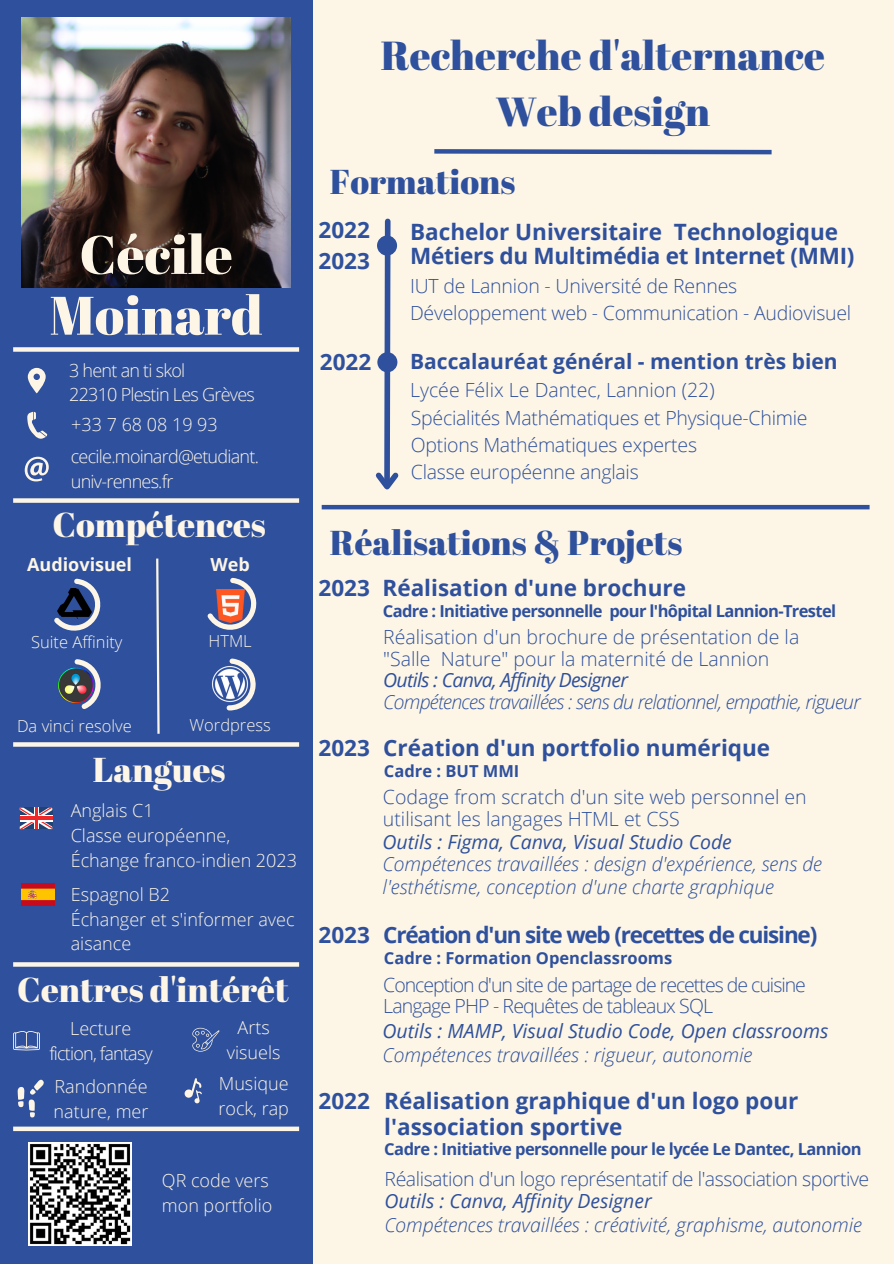
<style>
.page{position:relative;width:894px;height:1264px;background:#fff}
.page>*{position:absolute;margin:0;border:0;box-sizing:border-box;transform-origin:0 0}
.t1{font:54px/60.8px "Abril Fatface";color:#fdf6e6;text-align:center}
.t2{font:40.5px/56.2px "Abril Fatface";color:#2e509d;text-align:center}
.t3{font:34.5px "Abril Fatface";color:#fdf6e6}
.t4{font:34.5px "Abril Fatface";color:#2e509d}
.t5{font:700 22.5px/25.8px "Open Sans";color:#2e509d}
.t6{font:700 22.5px "Open Sans";letter-spacing:-.05em;color:#2e509d}
.t7{font:700 21px "Open Sans";color:#2e509d}
.t8{font:300 19.5px/27px "Open Sans";letter-spacing:-.01em;color:#2e509d}
.t9{font:italic 300 19.5px/22.5px "Open Sans";color:#2e509d}
.t10{font:italic 300 19.5px/21.3px "Open Sans";letter-spacing:-.035em;color:#2e509d}
.t11{font:italic 19.5px/23.7px "Open Sans";color:#2e509d}
.t12{font:300 19.5px/21.3px "Open Sans";letter-spacing:-.05em;color:#2e509d}
.t13{font:300 18px/24.8px "Open Sans";color:#fdf6e6}
.t14{font:300 18px/24.8px "Open Sans";letter-spacing:-.04em;color:#fdf6e6}
.t15{font:300 18px/24.8px "Open Sans";letter-spacing:-.045em;color:#fdf6e6;text-align:center}
.t16{font:700 18px "Open Sans";color:#fdf6e6}
.t17{font:700 16.5px "Open Sans";letter-spacing:-.03em;color:#2e509d}
.t18{font:700 16.5px "Open Sans";color:#2e509d}
.t19{font:300 16.5px "Open Sans";color:#fdf6e6}
.s1{font-weight:400}
.s2{font-weight:300}
</style>
<div class="page">
<div style="left:0;top:0;width:893px;height:1263px;background:#fdf6e6"></div>
<div style="left:0;top:0;width:312px;height:1263px;background:#2e509d"></div>
<img style="left:21px;top:18px;width:269px;height:270px">
<div style="left:13px;top:347px;width:286px;height:5px;background:#fdf6e6"></div>
<svg style="left:27px;top:412px;width:20px;height:27px"></svg>
<svg style="left:25px;top:457px;width:23px;height:24px"></svg>
<svg style="left:28px;top:368px;width:18px;height:25px"></svg>
<div style="left:13px;top:498px;width:286px;height:5px;background:#fdf6e6"></div>
<svg style="left:54px;top:578px;width:46px;height:52px"></svg>
<svg style="left:13px;top:742px;width:286px;height:4px"></svg>
<svg style="left:20px;top:807px;width:32px;height:22px"></svg>
<div style="left:20px;top:815px;width:32px;height:6px;background:#fff"></div>
<svg style="left:34px;top:807px;width:4px;height:22px"></svg>
<hr style="left:20px;top:816px;width:32px;height:4px;background:#ee2828">
<hr style="left:35px;top:807px;width:2px;height:22px;background:#ee2828">
<img style="left:21px;top:883px;width:33px;height:22px">
<svg style="left:13px;top:962px;width:286px;height:4px"></svg>
<hr style="left:321px;top:505px;width:548px;height:4px;background:#2e509d">
<img style="left:58px;top:588px;width:34px;height:30px">
<svg style="left:207px;top:577px;width:49px;height:53px"></svg>
<svg style="left:74px;top:659px;width:27px;height:50px"></svg>
<img style="left:214px;top:589px;width:33px;height:33px">
<img style="left:58px;top:666px;width:37px;height:37px">
<div style="left:13px;top:1126px;width:286px;height:5px;background:#fdf6e6"></div>
<img style="left:212px;top:658px;width:44px;height:52px">
<svg style="left:434px;top:149px;width:338px;height:6px;background:#6179af"></svg>
<svg style="left:156px;top:558px;width:4px;height:176px"></svg>
<svg style="left:13px;top:1031px;width:27px;height:19px"></svg>
<svg style="left:192px;top:1027px;width:27px;height:24px"></svg>
<svg style="left:184px;top:1078px;width:18px;height:25px"></svg>
<svg style="left:18px;top:1079px;width:26px;height:38px"></svg>
<svg style="left:375px;top:218px;width:24px;height:272px"></svg>
<div style="left:377px;top:235px;width:20px;height:20px;background:#2e509d;border-radius:50%"></div>
<div style="left:377px;top:352px;width:20px;height:20px;background:#2e509d;border-radius:50%"></div>
<img style="left:28px;top:1142px;width:104px;height:103px">
<h6 class="t1" style="left:49px;top:223px;width:215px">Cécile<br>Moinard</h6>
<p class="t14" style="left:69px;top:357px;width:187px">3 hent an ti skol<br>22310 Plestin Les Grèves</p>
<h5 class="t13" style="left:71px;top:412px;width:148px">+33 7 68 08 19 93</h5>
<p class="t14" style="left:71px;top:444px;width:189px">cecile.moinard@etudiant. univ-rennes.fr</p>
<p class="t3" style="left:52px;top:501px;width:215px">Compétences</p>
<h6 class="t16" style="left:27px;top:551px;width:106px">Audiovisuel</h6>
<h4 class="t16" style="left:210px;top:551px;width:41px">Web</h4>
<h3 class="t19" style="left:31px;top:630px;width:93px">Suite Affinity</h3>
<p class="t19" style="left:208px;top:630px;width:45px">HTML</p>
<h4 class="t19" style="left:17px;top:714px;width:116px">Da vinci resolve</h4>
<h6 class="t19" style="left:189px;top:713px;width:83px">Wordpress</h6>
<h6 class="t3" style="left:93px;top:745px;width:134px">Langues</h6>
<p class="t13" style="left:71px;top:797px;width:228px">Anglais C1<br>Classe européenne,<br>Échange franco-indien 2023</p>
<p class="t13" style="left:71px;top:881px;width:225px">Espagnol B2<br>Échanger et s'informer avec aisance</p>
<h5 class="t3" style="left:17px;top:965px;width:273px">Centres d'intérêt</h5>
<p class="t15" style="left:49px;top:1015px;width:105px">Lecture fiction, fantasy</p>
<p class="t13" style="left:54px;top:1073px;width:94px">Randonnée</p>
<p class="t13" style="left:54px;top:1098px;width:96px">nature, mer</p>
<p class="t13" style="left:227px;top:1014px;width:55px;text-align:center">Arts visuels</p>
<h3 class="t13" style="left:218px;top:1070px;width:72px">Musique rock, rap</h3>
<p class="t13" style="left:162px;top:1167px;width:112px">QR code vers mon portfolio</p>
<h3 class="t2" style="left:380px;top:26px;width:445px">Recherche d'alternance<br>Web design</h3>
<h6 class="t4" style="left:330px;top:157px;width:187px">Formations</h6>
<h4 class="t5" style="left:318px;top:213px;width:53px;line-height:31.5px">2022<br>2023</h4>
<h4 class="t5" style="left:410px;top:219px;width:446px;line-height:24.8px">Bachelor Universitaire Technologique<br>Métiers du Multimédia et Internet (MMI)</h4>
<p class="t8" style="left:410px;top:272px;width:442px">IUT de Lannion - Université de Rennes<br>Développement web - Communication - Audiovisuel</p>
<h6 class="t5" style="left:320px;top:348px;width:53px">2022</h6>
<h6 class="t7" style="left:410px;top:346px;width:429px">Baccalauréat général - mention très bien</h6>
<h4 class="t8" style="left:410px;top:404px;width:398px">Spécialités Mathématiques et Physique-Chimie<br>Options Mathématiques expertes<br>Classe européenne anglais</h4>
<h4 class="t8" style="left:410px;top:376px;width:306px">Lycée Félix Le Dantec, Lannion (22)</h4>
<h6 class="t4" style="left:330px;top:518px;width:354px">Réalisations &amp; Projets</h6>
<p class="t5" style="left:318px;top:574px;width:53px">2023</p>
<h6 class="t5" style="left:382px;top:574px;width:305px">Réalisation d'une brochure</h6>
<h3 class="t8" style="left:383px;top:626px;width:417px;line-height:21.3px">Réalisation d'un brochure de présentation de la "Salle Nature" pour la maternité de Lannion</h3>
<p class="t17" style="left:383px;top:599px;width:454px">Cadre : Initiative personnelle pour l'hôpital Lannion-Trestel</p>
<h6 class="t10" style="left:383px;top:669px;width:478px"><span class="s1">Outils : Canva, Affinity Designer<br></span>Compétences travaillées : sens du relationnel, empathie, rigueur</h6>
<p class="t5" style="left:318px;top:734px;width:53px">2023</p>
<h6 class="t5" style="left:383px;top:734px;width:388px">Création d'un portfolio numérique</h6>
<p class="t18" style="left:384px;top:759px;width:137px">Cadre : BUT MMI</p>
<h6 class="t8" style="left:383px;top:786px;width:425px;line-height:21.3px">Codage from scratch d'un site web personnel en utilisant les langages HTML et CSS</h6>
<p class="t9" style="left:382px;top:829px;width:441px"><span class="s1">Outils : Figma, Canva, Visual Studio Code<br></span>Compétences travaillées : design d'expérience, sens de l'esthétisme, conception d'une charte graphique</p>
<p class="t5" style="left:318px;top:921px;width:53px">2023</p>
<h2 class="t6" style="left:383px;top:918px;width:435px">Création d'un site web (recettes de cuisine)</h2>
<h3 class="t18" style="left:384px;top:946px;width:290px">Cadre : Formation Openclassrooms</h3>
<h6 class="t12" style="left:383px;top:973px;width:424px">Conception d'un site de partage de recettes de cuisine<br>Langage PHP - Requêtes de tableaux SQL</h6>
<h6 class="t11" style="left:382px;top:1018px;width:447px">Outils : MAMP, Visual Studio Code, Open classrooms<br><span class="s2">Compétences travaillées : rigueur, autonomie</span></h6>
<h4 class="t5" style="left:318px;top:1087px;width:53px">2022</h4>
<h6 class="t5" style="left:384px;top:1087px;width:415px">Réalisation graphique d'un logo pour l'association sportive</h6>
<h4 class="t17" style="left:384px;top:1137px;width:479px">Cadre : Initiative personnelle pour le lycée Le Dantec, Lannion</h4>
<h4 class="t8" style="left:384px;top:1165px;width:486px">Réalisation d'un logo représentatif de l'association sportive</h4>
<h4 class="t9" style="left:384px;top:1188px;width:479px;line-height:23.7px"><span class="s1">Outils : Canva, Affinity Designer<br></span>Compétences travaillées : créativité, graphisme, autonomie</h4>
</div>
